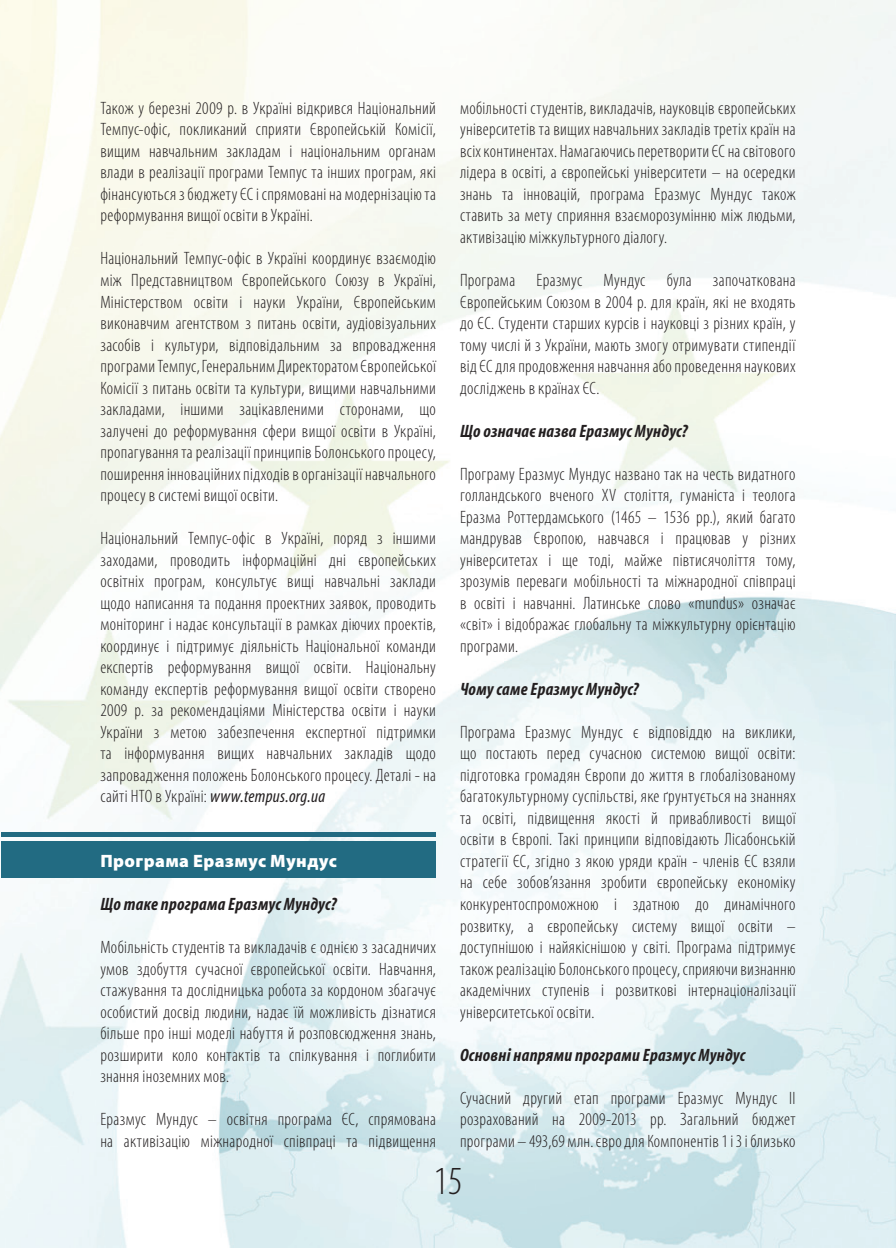
<style>
.page{position:relative;width:896px;height:1248px;background:#fff}
.page>*{position:absolute;margin:0;border:0;box-sizing:border-box;transform-origin:0 0}
.t1{font:300 condensed 40px "Myriad Pro";color:#231f20}
.t2{font:300 condensed 18px/21.6px "Myriad Pro";letter-spacing:.015em;color:#231f20;text-align:justify}
.t3{font:italic 700 condensed 18px "Myriad Pro";letter-spacing:.01em;color:#231f20}
.t4{font:900 18px "Myriad Pro";letter-spacing:.025em;color:#fff}
.s1{font-weight:400;font-style:italic}
</style>
<div class="page">
<img style="left:0;top:0;width:896px;height:1247px">
<div style="left:1px;top:841px;width:435px;height:36px;background:#226b82"></div>
<div style="left:1px;top:831px;width:435px;height:5px;background:#226b82"></div>
<p class="t2" style="left:100px;top:97px;width:337px">Також у березні 2009 р. в Україні відкрився Національний Темпус-офіс, покликаний сприяти Європейській Комісії, вищим навчальним закладам і національним органам влади в реалізації програми Темпус та інших програм, які фінансуються з бюджету ЄС і спрямовані на модернізацію та реформування вищої освіти в Україні.</p>
<p class="t2" style="left:100px;top:247px;width:337px">Національний Темпус-офіс в Україні координує взаємодію між Представництвом Європейського Союзу в Україні, Міністерством освіти і науки України, Європейським виконавчим агентством з питань освіти, аудіовізуальних засобів і культури, відповідальним за впровадження програми Темпус, Генеральним Директоратом Європейської Комісії з питань освіти та культури, вищими навчальними закладами, іншими зацікавленими сторонами, що залучені до реформування сфери вищої освіти в Україні, пропагування та реалізації принципів Болонського процесу, поширення інноваційних підходів в організації навчального процесу в системі вищої освіти.</p>
<p class="t2" style="left:100px;top:527px;width:337px">Національний Темпус-офіс в Україні, поряд з іншими заходами, проводить інформаційні дні європейських освітніх програм, консультує вищі навчальні заклади щодо написання та подання проектних заявок, проводить моніторинг і надає консультації в рамках діючих проектів, координує і підтримує діяльність Національної команди експертів реформування вищої освіти. Національну команду експертів реформування вищої освіти створено 2009 р. за рекомендаціями Міністерства освіти і науки України з метою забезпечення експертної підтримки та інформування вищих навчальних закладів щодо запровадження положень Болонського процесу. Деталі - на сайті НТО в Україні: <span class="s1">www.tempus.org.ua</span></p>
<p class="t2" style="left:460px;top:97px;width:337px">мобільності студентів, викладачів, науковців європейських університетів та вищих навчальних закладів третіх країн на всіх континентах. Намагаючись перетворити ЄС на світового лідера в освіті, а європейські університети – на осередки знань та інновацій, програма Еразмус Мундус також ставить за мету сприяння взаєморозумінню між людьми, активізацію міжкультурного діалогу.</p>
<p class="t2" style="left:460px;top:269px;width:337px">Програма Еразмус Мундус була започаткована Європейським Союзом в 2004 р. для країн, які не входять до ЄС. Студенти старших курсів і науковці з різних країн, у тому числі й з України, мають змогу отримувати стипендії від ЄС для продовження навчання або проведення наукових досліджень в країнах ЄС.</p>
<p class="t3" style="left:460px;top:419px;width:229px">Що означає назва Еразмус Мундус?</p>
<p class="t2" style="left:460px;top:463px;width:337px">Програму Еразмус Мундус названо так на честь видатного голландського вченого XV століття, гуманіста і теолога Еразма Роттердамського (1465 – 1536 рр.), який багато мандрував Європою, навчався і працював у різних університетах і ще тоді, майже півтисячоліття тому, зрозумів переваги мобільності та міжнародної співпраці в освіті і навчанні. Латинське слово «mundus» означає «світ» і відображає глобальну та міжкультурну орієнтацію програми.</p>
<p class="t3" style="left:460px;top:677px;width:180px">Чому саме Еразмус Мундус?</p>
<p class="t2" style="left:460px;top:721px;width:337px">Програма Еразмус Мундус є відповіддю на виклики, що постають перед сучасною системою вищої освіти: підготовка громадян Європи до життя в глобалізованому багатокультурному суспільстві, яке ґрунтується на знаннях та освіті, підвищення якості й привабливості вищої освіти в Європі. Такі принципи відповідають Лісабонській стратегії ЄС, згідно з якою уряди країн - членів ЄС взяли на себе зобов’язання зробити європейську економіку конкурентоспроможною і здатною до динамічного розвитку, а європейську систему вищої освіти – доступнішою і найякіснішою у світі. Програма підтримує також реалізацію Болонського процесу, сприяючи визнанню академічних ступенів і розвиткові інтернаціоналізації університетської освіти.</p>
<p class="t3" style="left:460px;top:1043px;width:287px">Основні напрями програми Еразмус Мундус</p>
<p class="t2" style="left:460px;top:1086px;width:337px">Сучасний другий етап програми Еразмус Мундус II розрахований на 2009-2013 рр. Загальний бюджет програми – 493,69 млн. євро для Компонентів 1 і 3 і близько</p>
<h1 class="t1" style="left:433px;top:1156px;width:30px">15</h1>
<p class="t4" style="left:100px;top:850px;width:238px">Програма Еразмус Мундус</p>
<p class="t3" style="left:100px;top:892px;width:238px">Що таке програма Еразмус Мундус?</p>
<p class="t2" style="left:100px;top:936px;width:337px">Мобільність студентів та викладачів є однією з засадничих умов здобуття сучасної європейської освіти. Навчання, стажування та дослідницька робота за кордоном збагачує особистий досвід людини, надає їй можливість дізнатися більше про інші моделі набуття й розповсюдження знань, розширити коло контактів та спілкування і поглибити знання іноземних мов.</p>
<p class="t2" style="left:100px;top:1108px;width:337px">Еразмус Мундус – освітня програма ЄС, спрямована на активізацію міжнародної співпраці та підвищення</p>
</div>
